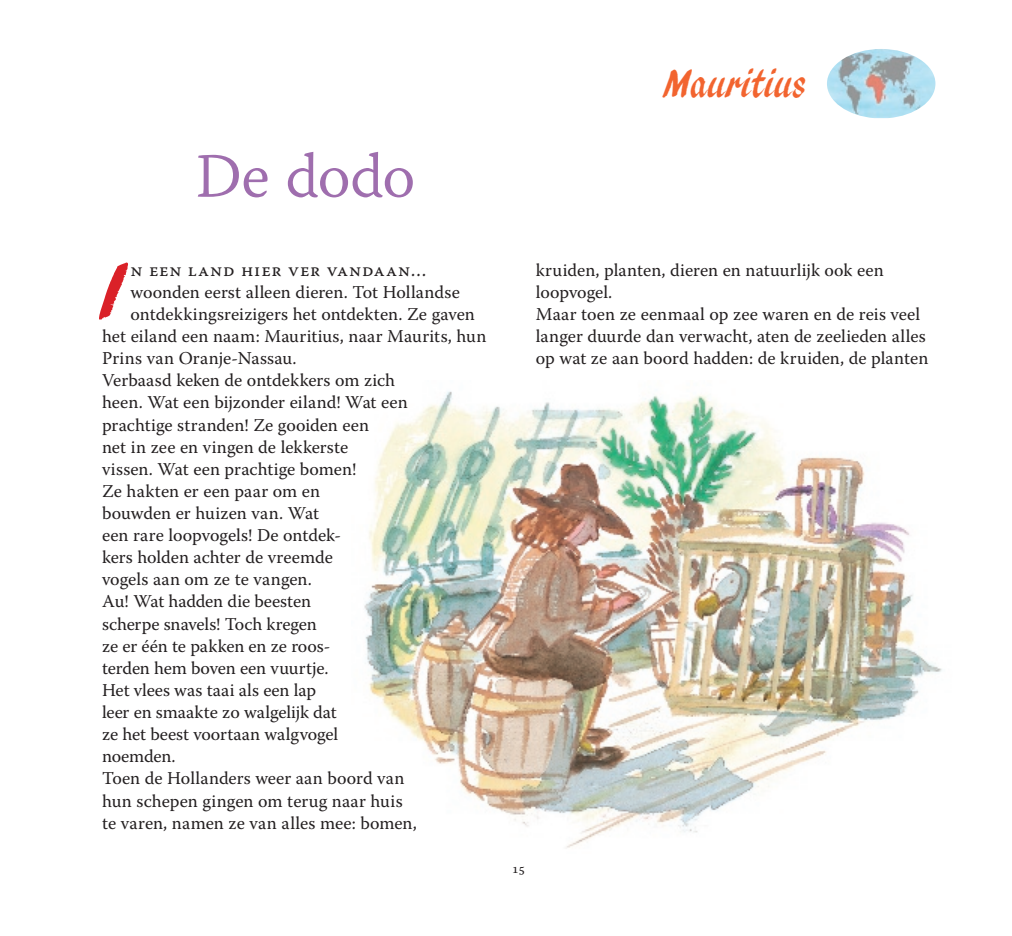
<style>
.page{position:relative;width:1012px;height:936px;background:#fff}
.page>*{position:absolute;margin:0;border:0;box-sizing:border-box;transform-origin:0 0}
.t1{font:italic 95.25px "Pendry Script Plain";color:#da2128}
.t2{font:63px "Warnock Pro Light Capt";letter-spacing:-.025em;color:#9f6eae}
.t3{font:italic 45px "Pendry Script Plain";letter-spacing:.02em;color:#f2642f}
.t4{font:18px/22px "Warnock Pro";letter-spacing:-.005em;color:#231f20}
.t5{font:18px "Warnock Pro";letter-spacing:.015em;color:#231f20}
.t6{font:18px "Warnock Pro Capt";letter-spacing:.05em;color:#231f20}
.t7{font:13.5px "Warnock Pro";color:#231f20}
</style>
<div class="page">
<img style="left:364px;top:391px;width:578px;height:457px">
<img style="left:827px;top:49px;width:108px;height:69px">
<h2 class="t2" style="left:196px;top:138px;width:221px">De dodo</h2>
<h1 class="t1" style="left:102px;top:241px;width:25px">I</h1>
<p class="t6" style="left:131px;top:259px;width:298px">n een land hier ver vandaan…</p>
<p class="t4" style="left:131px;top:280px;width:331px">woonden eerst alleen dieren. Tot Hollandse</p>
<p class="t4" style="left:131px;top:303px;width:346px">ontdekkingsreizigers het ontdekten. Ze gaven</p>
<p class="t5" style="left:102px;top:325px;width:386px">het eiland een naam: Mauritius, naar Maurits, hun</p>
<p class="t4" style="left:102px;top:347px;width:196px">Prins van Oranje-Nassau.</p>
<p class="t4" style="left:102px;top:369px;width:295px">Verbaasd keken de ontdekkers om zich</p>
<p class="t4" style="left:102px;top:391px;width:307px">heen. Wat een bijzonder eiland! Wat een</p>
<p class="t4" style="left:102px;top:413px;width:269px">prachtige stranden! Ze gooiden een</p>
<p class="t4" style="left:102px;top:435px;width:248px">net in zee en vingen de lekkerste</p>
<p class="t4" style="left:102px;top:457px;width:256px">vissen. Wat een prachtige bomen!</p>
<p class="t4" style="left:102px;top:479px;width:219px">Ze hakten er een paar om en</p>
<p class="t4" style="left:102px;top:501px;width:219px">bouwden er huizen van. Wat</p>
<p class="t4" style="left:102px;top:524px;width:241px">een rare loopvogels! De ontdek-</p>
<p class="t4" style="left:102px;top:546px;width:232px">kers holden achter de vreemde</p>
<p class="t4" style="left:102px;top:568px;width:211px">vogels aan om ze te vangen.</p>
<p class="t4" style="left:102px;top:590px;width:211px">Au! Wat hadden die beesten</p>
<p class="t4" style="left:102px;top:612px;width:216px">scherpe snavels! Toch kregen</p>
<p class="t4" style="left:102px;top:634px;width:230px">ze er één te pakken en ze roos-</p>
<p class="t4" style="left:102px;top:656px;width:228px">terden hem boven een vuurtje.</p>
<p class="t4" style="left:102px;top:678px;width:216px">Het vlees was taai als een lap</p>
<p class="t4" style="left:102px;top:700px;width:236px">leer en smaakte zo walgelijk dat</p>
<p class="t4" style="left:102px;top:722px;width:237px">ze het beest voortaan walgvogel</p>
<p class="t4" style="left:102px;top:745px;width:75px">noemden.</p>
<p class="t4" style="left:102px;top:767px;width:304px">Toen de Hollanders weer aan boord van</p>
<p class="t4" style="left:102px;top:789px;width:302px">hun schepen gingen om terug naar huis</p>
<p class="t4" style="left:102px;top:811px;width:316px">te varen, namen ze van alles mee: bomen,</p>
<h3 class="t3" style="left:665px;top:60px;width:152px">Mauritius</h3>
<p class="t4" style="left:536px;top:258px;width:394px">kruiden, planten, dieren en natuurlijk ook een loopvogel.<br>Maar toen ze eenmaal op zee waren en de reis veel langer duurde dan verwacht, aten de zeelieden alles op wat ze aan boord hadden: de kruiden, de planten</p>
<p class="t7" style="left:512px;top:860px;width:15px">15</p>
</div>
